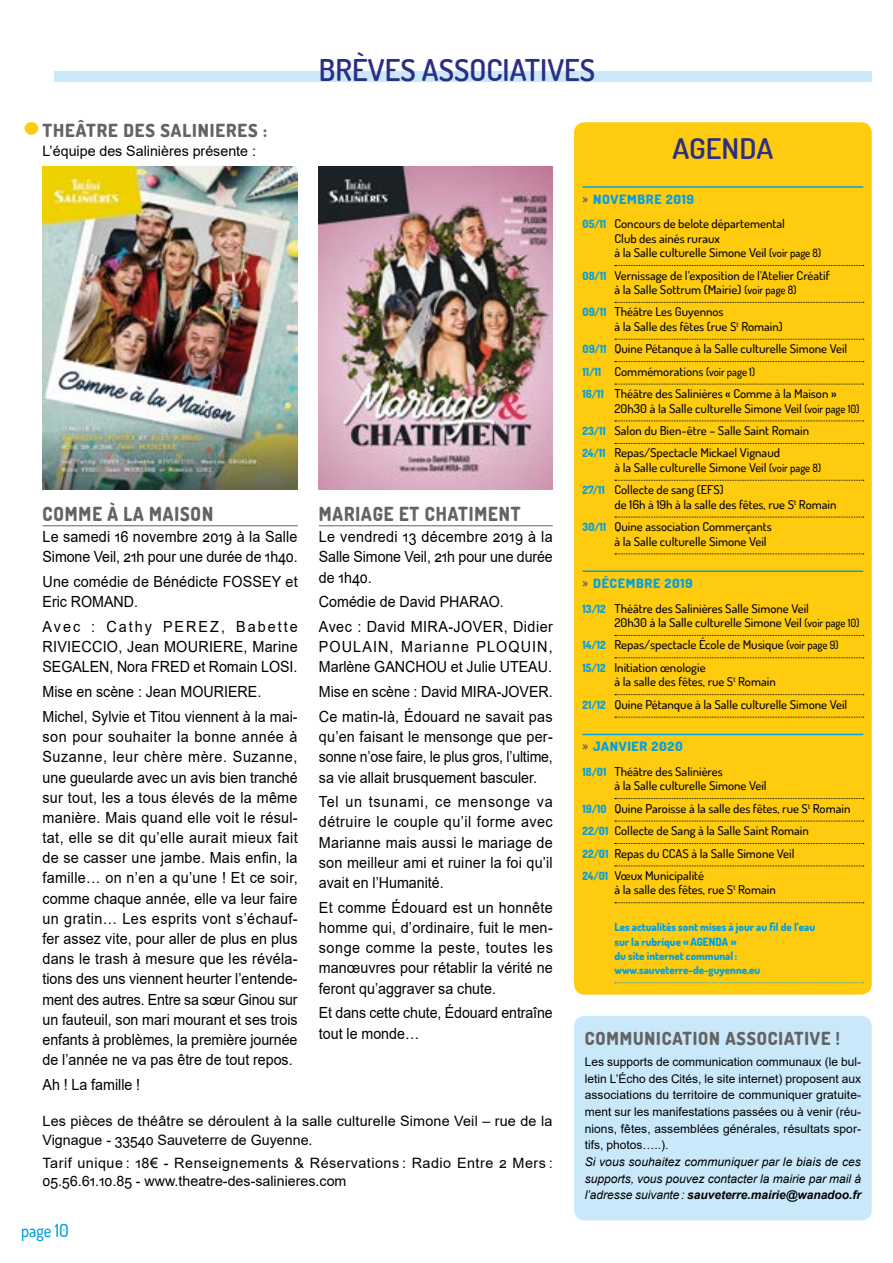
<style>
.page{position:relative;width:893px;height:1263px;background:#fff}
.page>*{position:absolute;margin:0;border:0;box-sizing:border-box;transform-origin:0 0}
.t1{font:600 30px "Dosis";color:#2c2e83}
.t2{font:600 28.35px "Dosis";color:#2c2e83;scale:1.06 1}
.t3{font:800 19.35px "Dosis";letter-spacing:.05em;color:#646363;scale:.93 1}
.t4{font:800 18px "Dosis";letter-spacing:.05em;color:#646363}
.t5{font:500 18px "Dosis";color:#009fe3;scale:.9 1}
.t6{font:15.3px/20.2px "Arial";color:#000;text-align:justify;scale:.94 1}
.t7{font:15.3px/24.8px "Arial";color:#000;scale:.93 1}
.t8{font:15.3px/24.8px "Arial";letter-spacing:.03em;color:#000;scale:.93 1}
.t9{font:15.3px/20.2px "Arial";color:#000;scale:.92 1}
.t10{font:14.25px/18.8px "Arial";letter-spacing:.01em;color:#000}
.t11{font:14.25px/18.8px "Arial";letter-spacing:.035em;color:#000}
.t12{font:800 12.75px "Dosis";letter-spacing:.05em;color:#009fe3;scale:1.06 1}
.t13{font:500 12.15px/22.5px "Dosis";color:#000;scale:1.06 1}
.t14{font:12px/16.6px "Arial";letter-spacing:.005em;color:#000;text-align:justify}
.t15{font:italic 12px/16.6px "Arial";color:#000;text-align:justify}
.t16{font:800 11.4px/14.4px "Dosis";color:#009fe3;scale:.95 1}
.s1{font-size:48px;color:#fecb0f}
.s2{font-family:"Myriad Pro";font-weight:400;color:#2c2e83}
.s3{font-weight:800;font-size:11.4px;color:#009fe3}
.s4{font-size:11.4px}
.s5{font-weight:700}
</style>
<div class="page">
<div style="left:54px;top:71px;width:818px;height:11px;background:#c9e9fb"></div>
<div style="left:574px;top:122px;width:298px;height:872px;background:#fecb0f;border-radius:11px"></div>
<hr style="left:583px;top:186px;width:280px;height:2px;background:#009fe3">
<svg style="left:615px;top:265px;width:249px;height:1px"></svg>
<svg style="left:615px;top:302px;width:249px;height:1px"></svg>
<svg style="left:615px;top:339px;width:249px;height:1px"></svg>
<svg style="left:615px;top:361px;width:249px;height:1px"></svg>
<svg style="left:615px;top:384px;width:249px;height:1px"></svg>
<svg style="left:615px;top:421px;width:249px;height:1px"></svg>
<svg style="left:615px;top:443px;width:249px;height:1px"></svg>
<svg style="left:615px;top:480px;width:249px;height:1px"></svg>
<svg style="left:615px;top:517px;width:249px;height:1px"></svg>
<svg style="left:615px;top:553px;width:249px;height:1px"></svg>
<hr style="left:583px;top:570px;width:280px;height:2px;background:#009fe3">
<svg style="left:615px;top:635px;width:249px;height:1px"></svg>
<svg style="left:615px;top:657px;width:249px;height:1px"></svg>
<svg style="left:615px;top:694px;width:249px;height:1px"></svg>
<svg style="left:615px;top:717px;width:249px;height:1px"></svg>
<hr style="left:583px;top:734px;width:280px;height:1px;background:#009fe3">
<svg style="left:615px;top:798px;width:249px;height:1px"></svg>
<svg style="left:615px;top:821px;width:249px;height:1px"></svg>
<svg style="left:615px;top:843px;width:249px;height:1px"></svg>
<svg style="left:615px;top:865px;width:249px;height:1px"></svg>
<svg style="left:615px;top:902px;width:249px;height:1px"></svg>
<svg style="left:615px;top:982px;width:249px;height:1px"></svg>
<div style="left:574px;top:1016px;width:298px;height:204px;background:#c9e9fb;border-radius:11px"></div>
<img style="left:43px;top:166px;width:255px;height:323px">
<img style="left:319px;top:166px;width:234px;height:323px">
<hr style="left:43px;top:525px;width:255px;height:1px;background:#646363">
<hr style="left:319px;top:525px;width:234px;height:1px;background:#646363">
<h1 class="t1" style="left:319px;top:50px;width:278px">BRÈVES ASSOCIATIVES</h1>
<p class="t4" style="left:23px;top:119px;width:245px"><span class="s1">•</span> THEÂTRE DES SALINIERES :</p>
<p class="t10" style="left:43px;top:141px;width:215px">L’équipe des Salinières présente :</p>
<p class="t3" style="left:43px;top:501px;width:185px">COMME À LA MAISON</p>
<p class="t6" style="left:43px;top:526px;width:273px">Le samedi 16 novembre 2019 à la Salle<br>Simone Veil, 21h pour une durée de 1h40.</p>
<p class="t7" style="left:43px;top:571px;width:276px;line-height:20.2px">Une comédie de Bénédicte FOSSEY et<br>Eric ROMAND.</p>
<p class="t6" style="left:43px;top:616px;width:273px">Avec : Cathy PEREZ, Babette RIVIECCIO, Jean MOURIERE, Marine SEGALEN, Nora FRED et Romain LOSI.</p>
<p class="t7" style="left:43px;top:679px;width:276px">Mise en scène : Jean MOURIERE.<br>Michel, Sylvie et Titou viennent à la mai-</p>
<p class="t6" style="left:43px;top:726px;width:273px">son pour souhaiter la bonne année à Suzanne, leur chère mère. Suzanne, une gueularde avec un avis bien tranché sur tout, les a tous élevés de la même manière. Mais quand elle voit le résul&shy;tat, elle se dit qu’elle aurait mieux fait de se casser une jambe. Mais enfin, la famille… on n’en a qu’une ! Et ce soir, comme chaque année, elle va leur faire un gratin… Les esprits vont s’échauf&shy;fer assez vite, pour aller de plus en plus dans le trash à mesure que les révéla&shy;tions des uns viennent heurter l’entende&shy;ment des autres. Entre sa sœur Ginou sur un fauteuil, son mari mourant et ses trois enfants à problèmes, la première journée de l’année ne va pas être de tout repos.</p>
<p class="t7" style="left:43px;top:1072px;width:107px">Ah ! La famille !</p>
<p class="t3" style="left:319px;top:501px;width:218px">MARIAGE ET CHATIMENT</p>
<p class="t6" style="left:319px;top:526px;width:250px">Le vendredi 13 décembre 2019 à la Salle Simone Veil, 21h pour une durée de 1h40.</p>
<p class="t8" style="left:319px;top:589px;width:253px">Comédie de David PHARAO.<br>Avec : David MIRA-JOVER, Didier</p>
<p class="t6" style="left:319px;top:637px;width:250px">POULAIN, Marianne PLOQUIN,<br>Marlène GANCHOU et Julie UTEAU.</p>
<p class="t7" style="left:319px;top:679px;width:253px">Mise en scène : David MIRA-JOVER.<br>Ce matin-là, Édouard ne savait pas</p>
<p class="t6" style="left:319px;top:726px;width:250px">qu’en faisant le mensonge que per&shy;sonne n’ose faire, le plus gros, l’ultime, sa vie allait brusquement basculer.</p>
<p class="t6" style="left:319px;top:792px;width:250px">Tel un tsunami, ce mensonge va détruire le couple qu’il forme avec Marianne mais aussi le mariage de son meilleur ami et ruiner la foi qu’il avait en l’Humanité.</p>
<p class="t6" style="left:319px;top:897px;width:250px">Et comme Édouard est un honnête homme qui, d’ordinaire, fuit le men&shy;songe comme la peste, toutes les manœuvres pour rétablir la vérité ne feront qu’aggraver sa chute.</p>
<p class="t9" style="left:319px;top:1003px;width:256px">Et dans cette chute, Édouard entraîne tout le monde…</p>
<p class="t10" style="left:43px;top:1111px;width:511px">Les pièces de théâtre se déroulent à la salle culturelle Simone Veil – rue de la<br>Vignague - 33540 Sauveterre de Guyenne.</p>
<p class="t11" style="left:43px;top:1153px;width:512px">Tarif unique : 18€ - Renseignements &amp; Réservations : Radio Entre 2 Mers :<br>05.56.61.10.85 - www.theatre-des-salinieres.com</p>
<p class="t5" style="left:21px;top:1219px;width:54px">page 10</p>
<h2 class="t2" style="left:672px;top:130px;width:97px">AGENDA</h2>
<p class="t12" style="left:583px;top:191px;width:107px"><span class="s2">»</span> NOVEMBRE 2019</p>
<p class="t13" style="left:614px;top:216px;width:197px;line-height:14.4px;text-indent:-32px"><span class="s3">05/11</span> Concours de belote départemental<br>Club des ainés ruraux<br>à la Salle culturelle Simone Veil <span class="s4">(voir page 8)</span></p>
<p class="t13" style="left:583px;top:268px;width:235px;line-height:14.4px;text-align:center"><span class="s3">08/11</span> Vernissage de l’exposition de l’Atelier Créatif à la Salle Sottrum (Mairie) <span class="s4">(voir page 8)</span></p>
<p class="t13" style="left:614px;top:304px;width:160px;line-height:14.4px;text-indent:-32px"><span class="s3">09/11</span> Théâtre Les Guyennos<br>à la Salle des fêtes (rue S<sup>t</sup> Romain)</p>
<p class="t13" style="left:583px;top:337px;width:251px"><span class="s3">09/11</span> Quine Pétanque à la Salle culturelle Simone Veil<br><span class="s3">11/11</span> Commémorations <span class="s4">(voir page 1)<br></span><span class="s3">16/11</span> Théâtre des Salinières « Comme à la Maison »</p>
<p class="t13" style="left:583px;top:396px;width:263px;text-indent:32px">20h30 à la Salle culturelle Simone Veil <span class="s4">(voir page 10)<br></span><span class="s3">23/11</span> Salon du Bien-être – Salle Saint Romain<br><span class="s3">24/11</span> Repas/Spectacle Mickael Vignaud</p>
<p class="t13" style="left:583px;top:456px;width:227px;text-indent:32px">à la Salle culturelle Simone Veil <span class="s4">(voir page 8)<br></span><span class="s3">27/11</span> Collecte de sang (EFS)</p>
<p class="t13" style="left:583px;top:493px;width:241px;text-indent:32px">de 16h à 19h à la salle des fêtes, rue S<sup>t</sup> Romain<br><span class="s3">30/11</span> Quine association Commerçants</p>
<p class="t13" style="left:614px;top:529px;width:145px">à la Salle culturelle Simone Veil</p>
<p class="t12" style="left:583px;top:575px;width:105px"><span class="s2">»</span> DÉCEMBRE 2019</p>
<p class="t13" style="left:614px;top:601px;width:233px;line-height:14.4px;text-indent:-32px"><span class="s3">13/12</span> Théâtre des Salinières Salle Simone Veil<br>20h30 à la Salle culturelle Simone Veil <span class="s4">(voir page 10)</span></p>
<p class="t13" style="left:583px;top:633px;width:243px"><span class="s3">14/12</span> Repas/spectacle École de Musique <span class="s4">(voir page 9)<br></span><span class="s3">15/12</span> Initiation œnologie</p>
<p class="t13" style="left:583px;top:670px;width:251px;text-indent:32px">à la salle des fêtes, rue S<sup>t</sup> Romain<br><span class="s3">21/12</span> Quine Pétanque à la Salle culturelle Simone Veil</p>
<p class="t12" style="left:583px;top:738px;width:96px"><span class="s2">»</span> JANVIER 2020</p>
<p class="t13" style="left:614px;top:764px;width:145px;line-height:14.4px;text-indent:-32px"><span class="s3">18/01</span> Théâtre des Salinières<br>à la Salle culturelle Simone Veil</p>
<p class="t13" style="left:583px;top:797px;width:254px"><span class="s3">19/10</span> Quine Paroisse à la salle des fêtes, rue S<sup>t</sup> Romain <span class="s3">22/01</span> Collecte de Sang à la Salle Saint Romain<br><span class="s3">22/01</span> Repas du CCAS à la Salle Simone Veil<br><span class="s3">24/01</span> Vœux Municipalité</p>
<p class="t13" style="left:614px;top:878px;width:154px">à la salle des fêtes, rue S<sup>t</sup> Romain</p>
<p class="t16" style="left:614px;top:920px;width:213px">Les actualités sont mises à jour au fil de l’eau sur la rubrique «AGENDA »<br>du site internet communal: www.sauveterre-de-guyenne.eu</p>
<p class="t4" style="left:585px;top:1027px;width:257px">COMMUNICATION ASSOCIATIVE !</p>
<p class="t14" style="left:585px;top:1053px;width:278px">Les supports de communication communaux (le bul&shy;letin L’Écho des Cités, le site internet) proposent aux associations du territoire de communiquer gratuite&shy;ment sur les manifestations passées ou à venir (réu&shy;nions, fêtes, assemblées générales, résultats spor&shy;tifs, photos…..).</p>
<p class="t15" style="left:585px;top:1153px;width:278px">Si vous souhaitez communiquer par le biais de ces supports, vous pouvez contacter la mairie par mail à l’adresse suivante: <span class="s5">sauveterre.mairie@wanadoo.fr</span></p>
</div>
